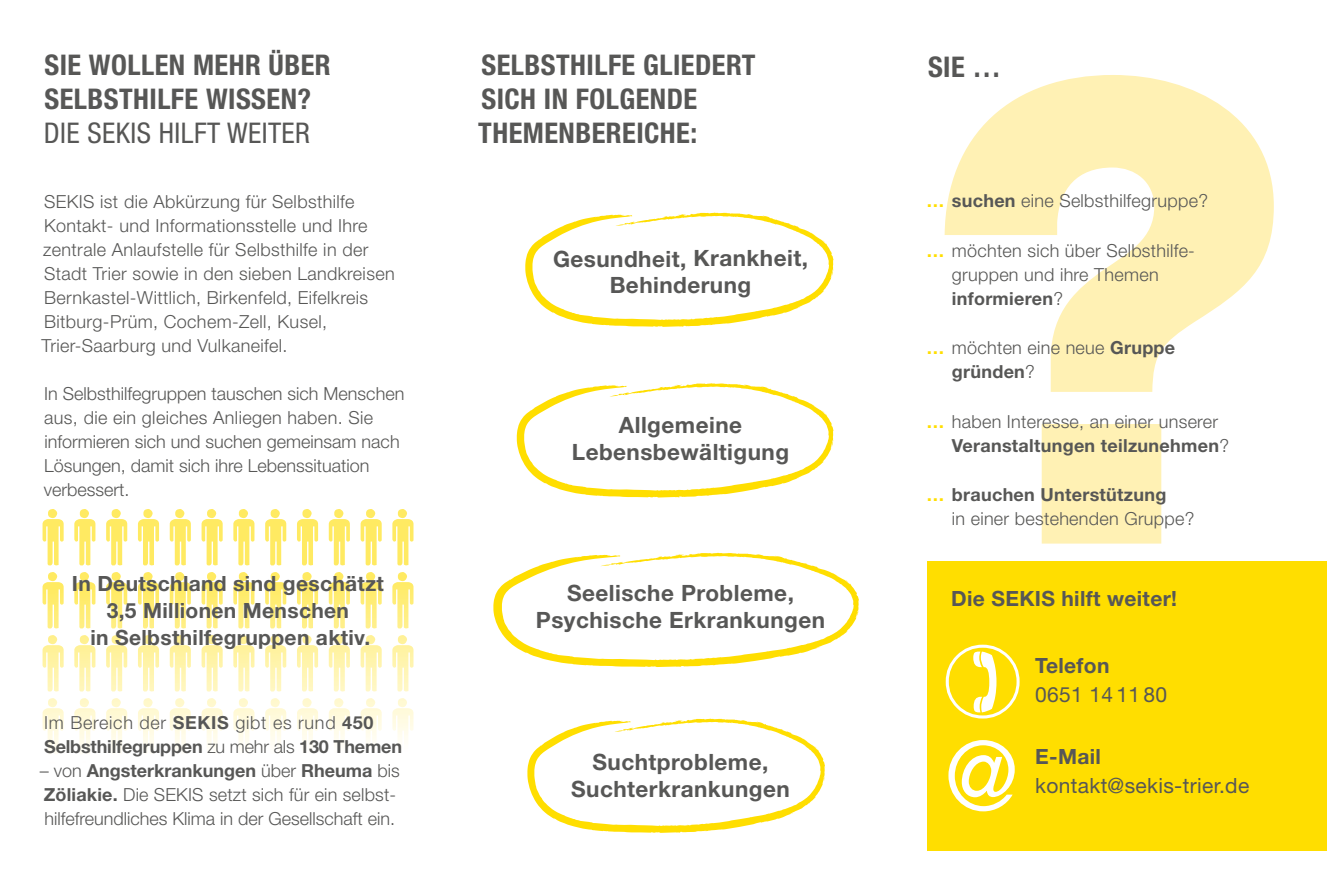
<style>
.page{position:relative;width:1327px;height:893px;background:#fff}
.page>*{position:absolute;margin:0;border:0;box-sizing:border-box;transform-origin:0 0}
.t1{font:700 condensed 28.5px/34.2px "Helvetica Neue LT Std";letter-spacing:.015em;color:#575756}
.t2{font:condensed 28.5px "Helvetica Neue LT Std";letter-spacing:.015em;color:#575756}
.t3{font:700 22.5px/27px "Helvetica Neue LT Std";letter-spacing:.02em;color:#575756;text-align:center}
.t4{font:700 21px/27px "Helvetica Neue LT Std";letter-spacing:.015em;color:#575756;text-align:center}
.t5{font:21px "Helvetica Neue LT Std";letter-spacing:.015em;color:#575756}
.t6{font:300 18px/24px "Helvetica Neue LT Std";letter-spacing:.015em;color:#575756}
.t7{font:700 18px/24px "Helvetica Neue LT Std";letter-spacing:-.01em;color:#575756}
.s1{font-weight:300}
.s2{font-weight:700}
.s3{font-weight:700;color:#ffde00}
</style>
<div class="page">
<svg style="left:493px;top:553px;width:366px;height:114px"></svg>
<svg style="left:527px;top:718px;width:298px;height:115px"></svg>
<svg style="left:517px;top:383px;width:317px;height:114px"></svg>
<svg style="left:525px;top:212px;width:309px;height:115px"></svg>
<div style="left:927px;top:561px;width:400px;height:289px;background:#ffde00"></div>
<svg style="left:43px;top:509px;width:370px;height:244px"></svg>
<svg style="left:944px;top:75px;width:329px;height:469px"></svg>
<svg style="left:945px;top:645px;width:74px;height:73px"></svg>
<svg style="left:948px;top:740px;width:66px;height:71px"></svg>
<h1 class="t1" style="left:44px;top:47px;width:288px">SIE WOLLEN MEHR ÜBER<br>SELBSTHILFE WISSEN?</h1>
<h1 class="t2" style="left:44px;top:116px;width:268px">DIE SEKIS HILFT WEITER</h1>
<p class="t6" style="left:42px;top:189px;width:354px">SEKIS ist die Abkürzung für Selbsthilfe Kontakt- und Informationsstelle und Ihre zentrale Anlaufstelle für Selbsthilfe in der Stadt Trier sowie in den sieben Landkreisen Bernkastel-Wittlich, Birkenfeld, Eifelkreis Bitburg-Prüm, Cochem-Zell, Kusel, Trier-Saarburg und Vulkaneifel.</p>
<p class="t6" style="left:44px;top:381px;width:362px">In Selbsthilfegruppen tauschen sich Menschen aus, die ein gleiches Anliegen haben. Sie informieren sich und suchen gemeinsam nach Lösungen, damit sich ihre Lebenssituation verbessert.</p>
<p class="t4" style="left:72px;top:569px;width:313px">In Deutschland sind geschätzt<br>3,5 Millionen Menschen<br>in Selbsthilfegruppen aktiv.</p>
<p class="t7" style="left:44px;top:710px;width:359px"><span class="s1">Im Bereich der</span> SEKIS <span class="s1">gibt es rund</span> 450<br>Selbsthilfegruppen <span class="s1">zu mehr als</span> 130 Themen</p>
<p class="t6" style="left:40px;top:758px;width:362px">– von <span class="s2">Angsterkrankungen</span> über <span class="s2">Rheuma</span> bis<br><span class="s2">Zöliakie.</span> Die SEKIS setzt sich für ein selbst&shy;hilfefreundliches Klima in der Gesellschaft ein.</p>
<h1 class="t1" style="left:478px;top:47px;width:279px">SELBSTHILFE GLIEDERT<br>SICH IN FOLGENDE<br>THEMENBEREICHE:</h1>
<p class="t3" style="left:553px;top:246px;width:256px;line-height:25.5px">Gesundheit, Krankheit,<br>Behinderung</p>
<p class="t3" style="left:572px;top:411px;width:219px">Allgemeine<br>Lebensbewältigung</p>
<p class="t3" style="left:536px;top:579px;width:291px">Seelische Probleme,<br>Psychische Erkrankungen</p>
<p class="t3" style="left:571px;top:748px;width:220px">Suchtprobleme,<br>Suchterkrankungen</p>
<h1 class="t1" style="left:928px;top:49px;width:75px">SIE …</h1>
<p class="t6" style="left:926px;top:189px;width:283px"><span class="s3">…</span> <span class="s2">suchen</span> eine Selbsthilfegruppe?</p>
<p class="t6" style="left:952px;top:238px;width:245px;text-indent:-26px"><span class="s3">…</span> möchten sich über Selbsthilfe&shy;gruppen und ihre Themen <span class="s2">informieren</span>?</p>
<p class="t6" style="left:952px;top:336px;width:225px;text-indent:-26px"><span class="s3">…</span> möchten eine neue <span class="s2">Gruppe gründen</span>?</p>
<p class="t6" style="left:952px;top:409px;width:279px;text-indent:-26px"><span class="s3">…</span> haben Interesse, an einer unserer<br><span class="s2">Veranstaltungen teilzunehmen</span>?</p>
<p class="t6" style="left:952px;top:483px;width:244px;text-indent:-26px"><span class="s3">…</span> <span class="s2">brauchen Unterstützung<br></span>in einer bestehenden Gruppe?</p>
<p class="t4" style="left:951px;top:584px;width:227px">Die SEKIS hilft weiter!</p>
<p class="t4" style="left:1035px;top:652px;width:76px">Telefon</p>
<p class="t5" style="left:1035px;top:682px;width:133px">0651 14 11 80</p>
<p class="t4" style="left:1035px;top:743px;width:67px">E-Mail</p>
<p class="t5" style="left:1035px;top:773px;width:216px">kontakt@sekis-trier.de</p>
</div>
